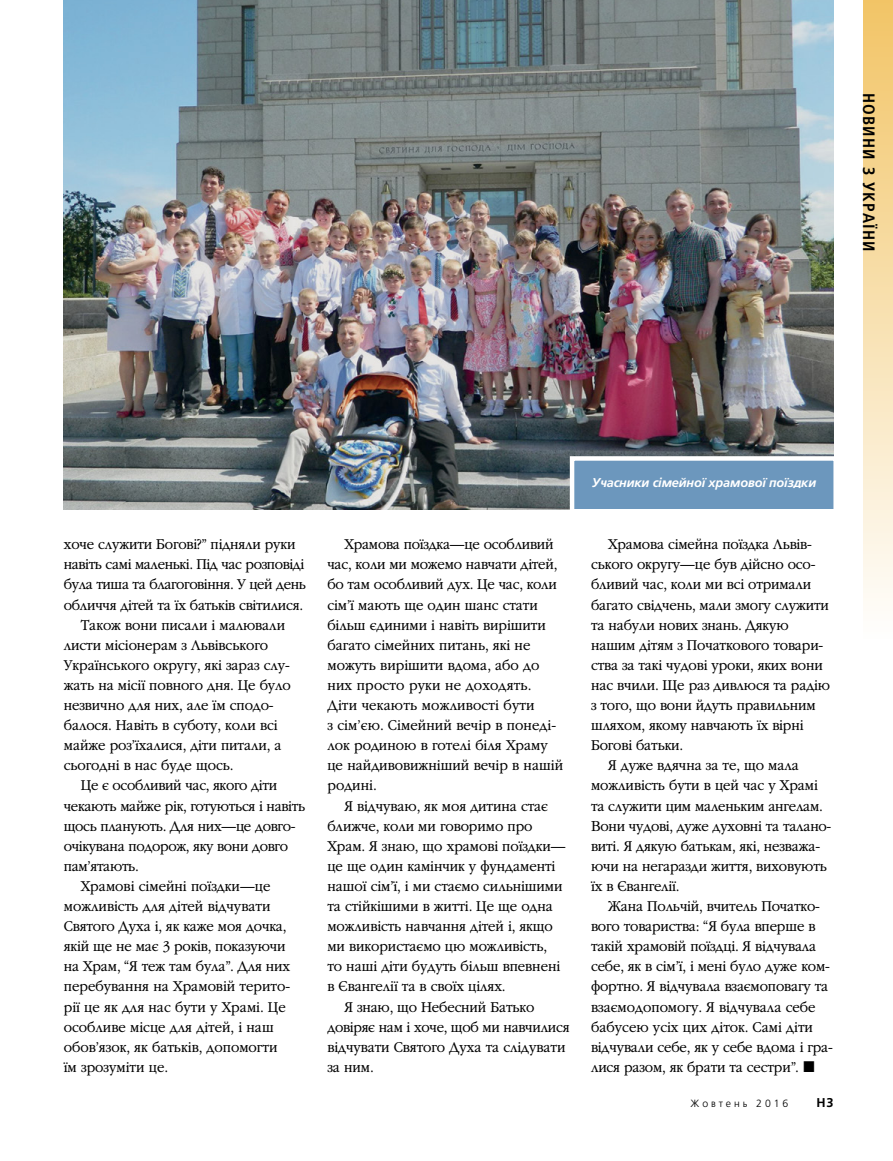
<style>
.page{position:relative;width:893px;height:1161px;background:#fff}
.page>*{position:absolute;margin:0;border:0;box-sizing:border-box;transform-origin:0 0}
.t1{font:700 condensed 16.5px "Frutigerlds Lat";letter-spacing:.075em;color:#000}
.ARTCL_para_NEWS{font:300 15.75px/20.1px "Garamondlds Lat Plus";letter-spacing:-.015em;color:#000;scale:.95 1}
.FIGimg_CAP_para_NEWS{font:italic 700 12.75px "Frutigerlds Lat";letter-spacing:-.01em;color:#fff}
.t2{font:700 12.75px "Frutigerlds Lat";color:#000}
.t3{font:300 10.5px "Frutigerlds Lat";letter-spacing:.28em;color:#000}
</style>
<div class="page">
<div style="left:863px;top:0;width:30px;height:639px;background:linear-gradient(to bottom,#f2c466,#fefefd)"></div>
<img style="left:64px;top:0;width:769px;height:509px">
<div style="left:570px;top:456px;width:268px;height:57px;background:#6c97bd;border:4px solid #fff"></div>
<p class="t1" style="left:881px;top:93px;width:160px;rotate:90deg">НОВИНИ З УКРАЇНИ</p>
<p class="ARTCL_para_NEWS" style="left:64px;top:534px;width:257px">хоче служити Богові?” підняли руки навіть самі маленькі. Під час розповіді була тиша та благоговіння. У цей день обличчя дітей та їх батьків світилися.</p>
<p class="ARTCL_para_NEWS" style="left:64px;top:614px;width:241px;text-indent:17px">Також вони писали і малювали листи місіонерам з Львівського<br>Українського округу, які зараз слу&shy;жать на місії повного дня. Це було незвично для них, але їм сподо&shy;балося. Навіть в суботу, коли всі майже роз’їхалися, діти питали, а сьогодні в нас буде щось.</p>
<p class="ARTCL_para_NEWS" style="left:64px;top:775px;width:256px;text-indent:17px">Це є особливий час, якого діти чекають майже рік, готуються і навіть щось планують. Для них—це довго&shy;очікувана подорож, яку вони довго пам’ятають.</p>
<p class="ARTCL_para_NEWS" style="left:64px;top:876px;width:240px;text-indent:17px">Храмові сімейні поїздки—це можливість для дітей відчувати<br>Святого Духа і, як каже моя дочка, якій ще не має 3 років, показуючи на Храм, “Я теж там була”. Для них перебування на Храмовій терито&shy;рії це як для нас бути у Храмі. Це особливе місце для дітей, і наш обов’язок, як батьків, допомогти їм зрозуміти це.</p>
<p class="ARTCL_para_NEWS" style="left:327px;top:534px;width:250px;text-indent:17px">Храмова поїздка—це особливий час, коли ми можемо навчати дітей, бо там особливий дух. Це час, коли сім’ї мають ще один шанс стати більш єдиними і навіть вирішити багато сімейних питань, які не можуть вирішити вдома, або до них просто руки не доходять.<br>Діти чекають можливості бути<br>з сім’єю. Сімейний вечір в понеді&shy;лок родиною в готелі біля Храму це найдивовижніший вечір в нашій родині.</p>
<p class="ARTCL_para_NEWS" style="left:327px;top:795px;width:252px;text-indent:17px">Я відчуваю, як моя дитина стає ближче, коли ми говоримо про<br>Храм. Я знаю, що храмові поїздки— це ще один камінчик у фундаменті нашої сім’ї, і ми стаємо сильнішими та стійкішими в житті. Це ще одна можливість навчання дітей і, якщо ми використаємо цю можливість, то наші діти будуть більш впевнені в Євангелії та в своїх цілях.</p>
<p class="ARTCL_para_NEWS" style="left:327px;top:996px;width:256px;text-indent:17px">Я знаю, що Небесний Батько довіряє нам і хоче, щоб ми навчилися відчувати Святого Духа та слідувати за ним.</p>
<p class="FIGimg_CAP_para_NEWS" style="left:592px;top:473px;width:225px">Учасники сімейної храмової поїздки</p>
<p class="ARTCL_para_NEWS" style="left:591px;top:534px;width:253px;text-indent:17px">Храмова сімейна поїздка Львів&shy;ського округу—це був дійсно осо&shy;бливий час, коли ми всі отримали багато свідчень, мали змогу служити та набули нових знань. Дякую нашим дітям з Початкового товари&shy;ства за такі чудові уроки, яких вони нас вчили. Ще раз дивлюся та радію з того, що вони йдуть правильним шляхом, якому навчають їх вірні<br>Богові батьки.</p>
<p class="ARTCL_para_NEWS" style="left:591px;top:755px;width:254px;text-indent:17px">Я дуже вдячна за те, що мала можливість бути в цей час у Храмі та служити цим маленьким ангелам.<br>Вони чудові, дуже духовні та талано&shy;виті. Я дякую батькам, які, незважа&shy;ючи на негаразди життя, виховують їх в Євангелії.</p>
<p class="ARTCL_para_NEWS" style="left:591px;top:896px;width:256px;text-indent:17px">Жана Польчій, вчитель Початко&shy;вого товариства: “Я була вперше в такій храмовій поїздці. Я відчувала себе, як в сім’ї, і мені було дуже ком&shy;фортно. Я відчувала взаємоповагу та взаємодопомогу. Я відчувала себе бабусею усіх цих діток. Самі діти відчували себе, як у себе вдома і гра&shy;лися разом, як брати та сестри”. ◼</p>
<p class="t3" style="left:690px;top:1095px;width:99px">Жовтень 2016</p>
<p class="t2" style="left:816px;top:1092px;width:18px">H3</p>
</div>
